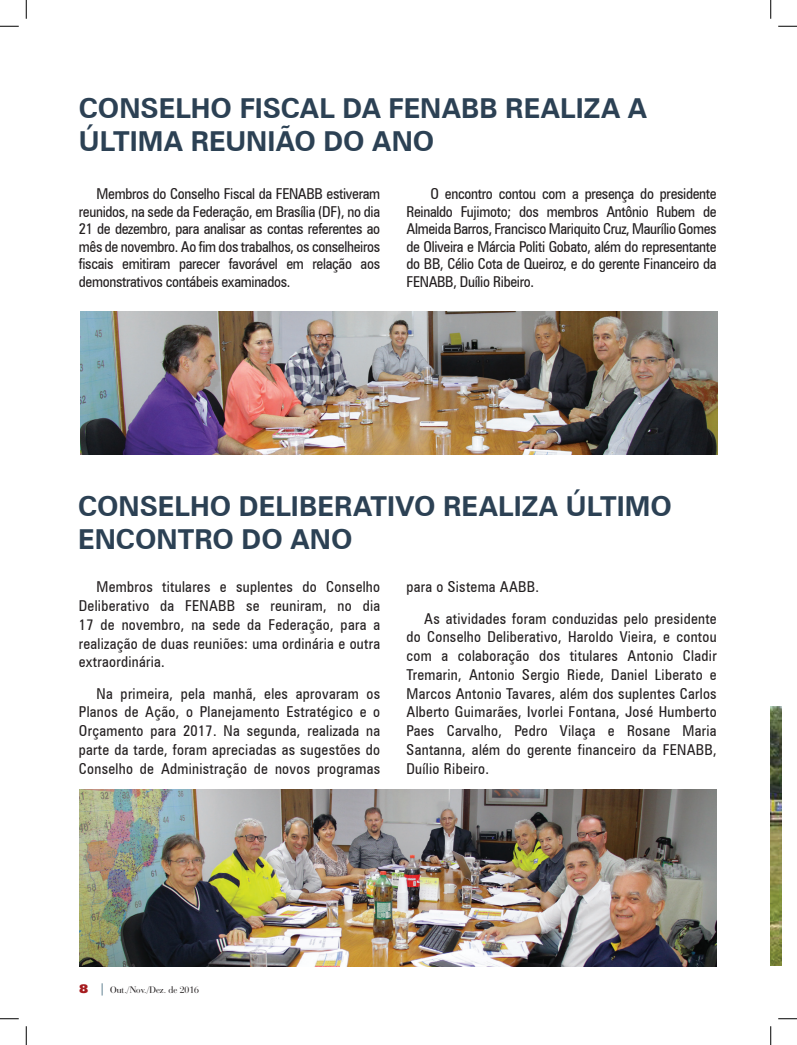
<style>
.page{position:relative;width:797px;height:1045px;background:#fff}
.page>*{position:absolute;margin:0;border:0;box-sizing:border-box;transform-origin:0 0}
.t1{font:700 27.5px/33px "Zurich BT";color:#2c4154}
.t2{font:condensed 15px/18.8px "Zurich BT";letter-spacing:.02em;color:#231f20;text-align:justify}
.t3{font:900 12.5px "Frutiger 95";color:#a61c1f}
.t4{font:10px "Bauer Bodoni BT";color:#231f20}
</style>
<div class="page">
<svg style="left:101px;top:983px;width:2px;height:12px"></svg>
<img style="left:80px;top:311px;width:637px;height:143px">
<img style="left:79px;top:789px;width:637px;height:178px">
<img style="left:770px;top:707px;width:11px;height:258px">
<svg style="left:0;top:25px;width:19px;height:2px"></svg>
<svg style="left:778px;top:25px;width:19px;height:2px"></svg>
<svg style="left:0;top:1018px;width:19px;height:1px"></svg>
<svg style="left:778px;top:1018px;width:19px;height:1px"></svg>
<svg style="left:25px;top:0;width:2px;height:19px"></svg>
<svg style="left:25px;top:1026px;width:2px;height:19px"></svg>
<svg style="left:770px;top:0;width:1px;height:19px"></svg>
<svg style="left:770px;top:1026px;width:1px;height:19px"></svg>
<h1 class="t1" style="left:79px;top:92px;width:570px">CONSELHO FISCAL DA FENABB REALIZA A<br>ÚLTIMA REUNIÃO DO ANO</h1>
<p class="t2" style="left:79px;top:185px;width:303px;line-height:17.5px;text-indent:18px">Membros do Conselho Fiscal da FENABB estiveram reunidos, na sede da Federação, em Brasília (DF), no dia 21 de dezembro, para analisar as contas referentes ao mês de novembro. Ao fim dos trabalhos, os conselheiros fiscais emitiram parecer favorável em relação aos demonstrativos contábeis examinados.</p>
<p class="t2" style="left:406px;top:185px;width:312px;line-height:17.5px;text-indent:24px">O encontro contou com a presença do presidente Reinaldo Fujimoto; dos membros Antônio Rubem de Almeida Barros, Francisco Mariquito Cruz, Maurílio Gomes de Oliveira e Márcia Politi Gobato, além do representante do BB, Célio Cota de Queiroz, e do gerente Financeiro da FENABB, Duílio Ribeiro.</p>
<h1 class="t1" style="left:78px;top:489px;width:595px">CONSELHO DELIBERATIVO REALIZA ÚLTIMO<br>ENCONTRO DO ANO</h1>
<p class="t2" style="left:79px;top:577px;width:303px;text-indent:18px">Membros titulares e suplentes do Conselho Deliberativo da FENABB se reuniram, no dia 17 de novembro, na sede da Federação, para a realização de duas reuniões: uma ordinária e outra extraordinária.</p>
<p class="t2" style="left:79px;top:684px;width:303px;text-indent:18px">Na primeira, pela manhã, eles aprovaram os Planos de Ação, o Planejamento Estratégico e o Orçamento para 2017. Na segunda, realizada na parte da tarde, foram apreciadas as sugestões do Conselho de Administração de novos programas</p>
<p class="t2" style="left:424px;top:571px;width:294px;line-height:31.2px;text-indent:-18px">para o Sistema AABB.<br>As atividades foram conduzidas pelo presidente</p>
<p class="t2" style="left:406px;top:627px;width:312px">do Conselho Deliberativo, Haroldo Vieira, e contou com a colaboração dos titulares Antonio Cladir Tremarin, Antonio Sergio Riede, Daniel Liberato e Marcos Antonio Tavares, além dos suplentes Carlos Alberto Guimarães, Ivorlei Fontana, José Humberto Paes Carvalho, Pedro Vilaça e Rosane Maria Santanna, além do gerente financeiro da FENABB, Duílio Ribeiro.</p>
<p class="t3" style="left:79px;top:980px;width:10px">8</p>
<p class="t4" style="left:110px;top:983px;width:90px">Out./Nov./Dez. de 2016</p>
</div>
